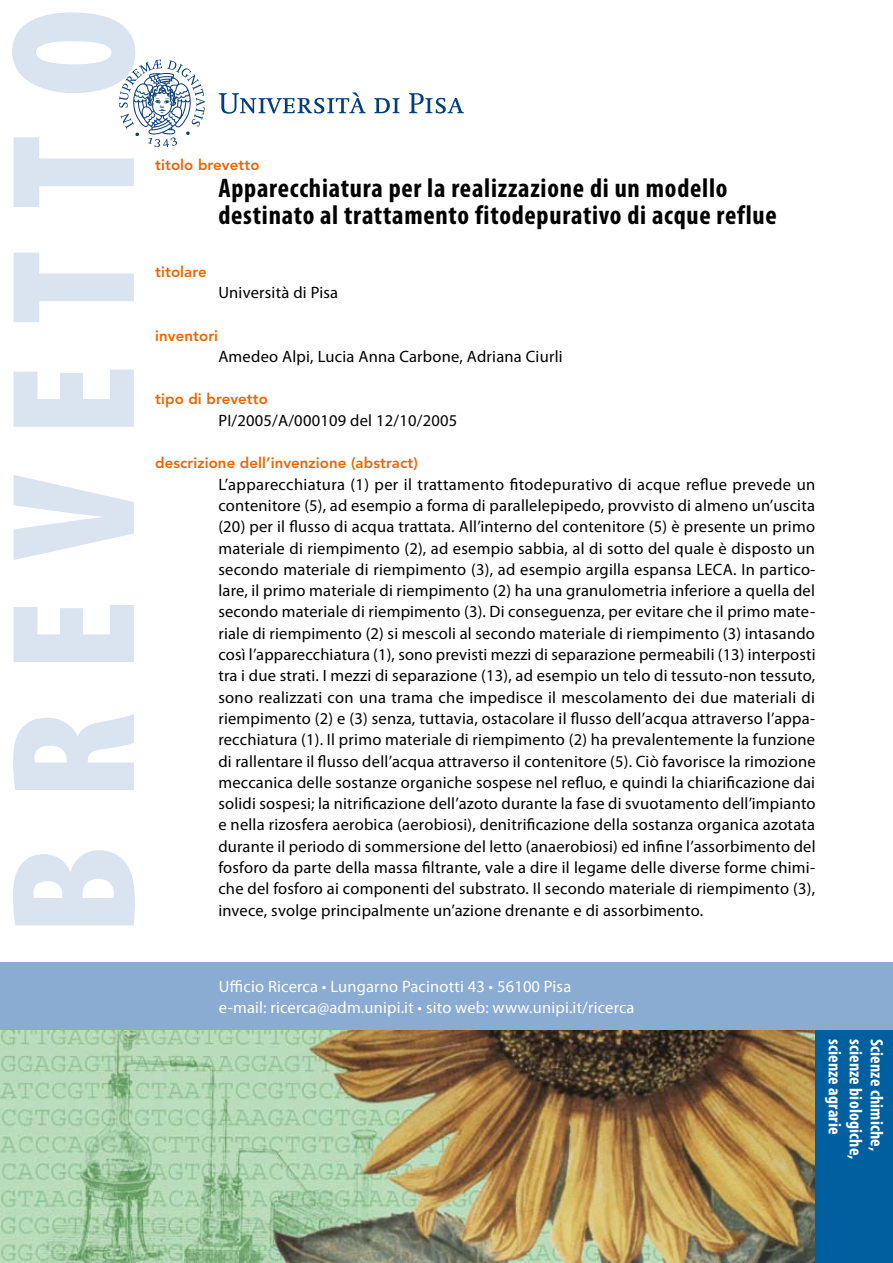
<style>
.page{position:relative;width:893px;height:1263px;background:#fff}
.page>*{position:absolute;margin:0;border:0;box-sizing:border-box;transform-origin:0 0}
.t1{font:900 condensed 178.5px "Myriad Pro";letter-spacing:.22em;color:#dae4f1}
.t2{font:700 condensed 27px/27px "Myriad Pro";letter-spacing:.03em;color:#000}
.t3{font:700 condensed 18px "Myriad Pro";letter-spacing:.01em;color:#fff}
.t4{font:16.5px/21.3px "Myriad Pro";letter-spacing:.015em;color:#000;text-align:justify}
.t5{font:16.5px/21px "Myriad Pro";letter-spacing:.01em;color:#fff}
.t6{font:800 15px "Avenir";letter-spacing:.005em;color:#ec6500}
</style>
<div class="page">
<svg style="left:119px;top:60px;width:86px;height:87px"></svg>
<div style="left:0;top:962px;width:893px;height:68px;background:#8aabd2"></div>
<svg style="left:219px;top:92px;width:245px;height:22px"></svg>
<img style="left:0;top:1030px;width:815px;height:233px">
<div style="left:815px;top:1030px;width:78px;height:233px;background:#005f9e"></div>
<h1 class="t1" style="left:-40px;top:935px;width:928px;rotate:-90deg">BREVETTO</h1>
<p class="t6" style="left:155px;top:156px;width:106px">titolo brevetto</p>
<h2 class="t2" style="left:218px;top:174px;width:560px">Apparecchiatura per la realizzazione di un modello destinato al trattamento fitodepurativo di acque reflue</h2>
<p class="t6" style="left:155px;top:262px;width:53px">titolare</p>
<p class="t4" style="left:218px;top:281px;width:121px">Università di Pisa</p>
<p class="t6" style="left:155px;top:326px;width:64px">inventori</p>
<p class="t4" style="left:218px;top:345px;width:346px">Amedeo Alpi, Lucia Anna Carbone, Adriana Ciurli</p>
<p class="t6" style="left:155px;top:390px;width:114px">tipo di brevetto</p>
<p class="t4" style="left:218px;top:409px;width:240px">PI/2005/A/000109 del 12/10/2005</p>
<p class="t6" style="left:155px;top:454px;width:264px">descrizione dell’invenzione (abstract)</p>
<p class="t4" style="left:218px;top:473px;width:599px">L’apparecchiatura (1) per il trattamento fitodepurativo di acque reflue prevede un contenitore (5), ad esempio a forma di parallelepipedo, provvisto di almeno un’uscita (20) per il flusso di acqua trattata. All’interno del contenitore (5) è presente un primo materiale di riempimento (2), ad esempio sabbia, al di sotto del quale è disposto un secondo materiale di riempimento (3), ad esempio argilla espansa LECA. In partico&shy;lare, il primo materiale di riempimento (2) ha una granulometria inferiore a quella del secondo materiale di riempimento (3). Di conseguenza, per evitare che il primo mate&shy;riale di riempimento (2) si mescoli al secondo materiale di riempimento (3) intasando così l’apparecchiatura (1), sono previsti mezzi di separazione permeabili (13) interposti tra i due strati. I mezzi di separazione (13), ad esempio un telo di tessuto-non tessuto, sono realizzati con una trama che impedisce il mescolamento dei due materiali di riempimento (2) e (3) senza, tuttavia, ostacolare il flusso dell’acqua attraverso l’appa&shy;recchiatura (1). Il primo materiale di riempimento (2) ha prevalentemente la funzione di rallentare il flusso dell’acqua attraverso il contenitore (5). Ciò favorisce la rimozione meccanica delle sostanze organiche sospese nel refluo, e quindi la chiarificazione dai solidi sospesi; la nitrificazione dell’azoto durante la fase di svuotamento dell’impianto e nella rizosfera aerobica (aerobiosi), denitrificazione della sostanza organica azotata durante il periodo di sommersione del letto (anaerobiosi) ed infine l’assorbimento del fosforo da parte della massa filtrante, vale a dire il legame delle diverse forme chimi&shy;che del fosforo ai componenti del substrato. Il secondo materiale di riempimento (3), invece, svolge principalmente un’azione drenante e di assorbimento.</p>
<p class="t5" style="left:219px;top:975px;width:417px">Ufficio Ricerca • Lungarno Pacinotti 43 • 56100 Pisa<br>e-mail: ricerca@adm.unipi.it • sito web: www.unipi.it/ricerca</p>
<p class="t3" style="left:846px;top:1039px;width:97px;rotate:90deg">scienze agrarie</p>
<p class="t3" style="left:867px;top:1039px;width:122px;rotate:90deg">scienze biologiche,</p>
<p class="t3" style="left:888px;top:1039px;width:114px;rotate:90deg">Scienze chimiche,</p>
</div>
